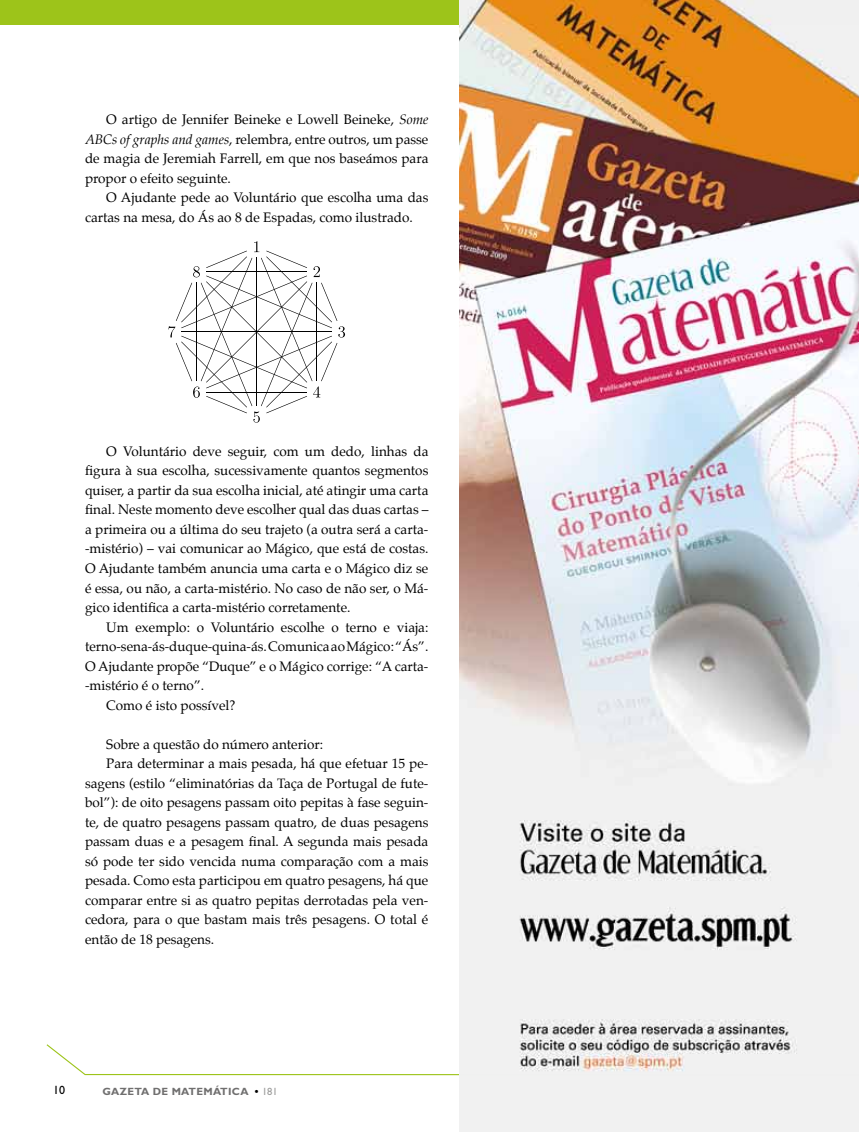
<style>
.page{position:relative;width:859px;height:1132px;background:#fff}
.page>*{position:absolute;margin:0;border:0;box-sizing:border-box;transform-origin:0 0}
.t1{font:13.5px "Palatino";color:#000}
.t2{font:12px "Gill Sans Std";color:#000}
.t3{font:700 10.5px "Gill Sans Std";letter-spacing:.03em;color:#706f6f}
.s1{font-style:italic}
.s2{color:#000}
.s3{font-weight:400;color:#9d9d9c}
</style>
<div class="page">
<svg style="left:46px;top:1044px;width:413px;height:31px"></svg>
<div style="left:0;top:0;width:859px;height:25px;background:#9dc41a"></div>
<svg style="left:168px;top:241px;width:177px;height:181px"></svg>
<img style="left:459px;top:0;width:400px;height:1131px">
<p class="t1" style="left:106px;top:108px;width:324px">O artigo de Jennifer Beineke e Lowell Beineke, <span class="s1">Some</span></p>
<p class="t1" style="left:85px;top:128px;width:345px"><span class="s1">ABCs of graphs and games</span>, relembra, entre outros, um passe</p>
<p class="t1" style="left:85px;top:147px;width:345px">de magia de Jeremiah Farrell, em que nos baseámos para</p>
<p class="t1" style="left:85px;top:167px;width:147px">propor o efeito seguinte.</p>
<p class="t1" style="left:106px;top:186px;width:324px">O Ajudante pede ao Voluntário que escolha uma das</p>
<p class="t1" style="left:85px;top:206px;width:329px">cartas na mesa, do Ás ao 8 de Espadas, como ilustrado.</p>
<p class="t1" style="left:106px;top:440px;width:324px">O Voluntário deve seguir, com um dedo, linhas da</p>
<p class="t1" style="left:85px;top:459px;width:345px">figura à sua escolha, sucessivamente quantos segmentos</p>
<p class="t1" style="left:85px;top:479px;width:345px">quiser, a partir da sua escolha inicial, até atingir uma carta</p>
<p class="t1" style="left:85px;top:498px;width:345px">final. Neste momento deve escolher qual das duas cartas ‒</p>
<p class="t1" style="left:85px;top:518px;width:345px">a primeira ou a última do seu trajeto (a outra será a carta-</p>
<p class="t1" style="left:85px;top:537px;width:345px">-mistério) ‒ vai comunicar ao Mágico, que está de costas.</p>
<p class="t1" style="left:85px;top:557px;width:345px">O Ajudante também anuncia uma carta e o Mágico diz se</p>
<p class="t1" style="left:85px;top:576px;width:345px">é essa, ou não, a carta-mistério. No caso de não ser, o Má-</p>
<p class="t1" style="left:85px;top:596px;width:267px">gico identifica a carta-mistério corretamente.</p>
<p class="t1" style="left:106px;top:615px;width:324px">Um exemplo: o Voluntário escolhe o terno e viaja:</p>
<p class="t1" style="left:85px;top:635px;width:345px">terno-sena-ás-duque-quina-ás. Comunica ao Mágico: “Ás”.</p>
<p class="t1" style="left:85px;top:654px;width:345px">O Ajudante propõe “Duque” e o Mágico corrige: “A carta-</p>
<p class="t1" style="left:85px;top:674px;width:121px">-mistério é o terno”.</p>
<p class="t1" style="left:106px;top:693px;width:131px">Como é isto possível?</p>
<p class="t1" style="left:106px;top:732px;width:218px">Sobre a questão do número anterior:</p>
<p class="t1" style="left:106px;top:752px;width:324px">Para determinar a mais pesada, há que efetuar 15 pe-</p>
<p class="t1" style="left:85px;top:771px;width:345px">sagens (estilo “eliminatórias da Taça de Portugal de fute-</p>
<p class="t1" style="left:85px;top:791px;width:345px">bol”): de oito pesagens passam oito pepitas à fase seguin-</p>
<p class="t1" style="left:85px;top:810px;width:345px">te, de quatro pesagens passam quatro, de duas pesagens</p>
<p class="t1" style="left:85px;top:830px;width:345px">passam duas e a pesagem final. A segunda mais pesada</p>
<p class="t1" style="left:85px;top:849px;width:345px">só pode ter sido vencida numa comparação com a mais</p>
<p class="t1" style="left:85px;top:869px;width:345px">pesada. Como esta participou em quatro pesagens, há que</p>
<p class="t1" style="left:85px;top:888px;width:345px">comparar entre si as quatro pepitas derrotadas pela ven-</p>
<p class="t1" style="left:85px;top:908px;width:345px">cedora, para o que bastam mais três pesagens. O total é</p>
<p class="t1" style="left:85px;top:927px;width:131px">então de 18 pesagens.</p>
<p class="t2" style="left:53px;top:1082px;width:13px">10</p>
<p class="t3" style="left:102px;top:1084px;width:79px">GAZETA DE MAT</p>
<p class="t3" style="left:196px;top:1084px;width:83px">EMÁTICA <span class="s2">•</span> <span class="s3">181</span></p>
</div>
